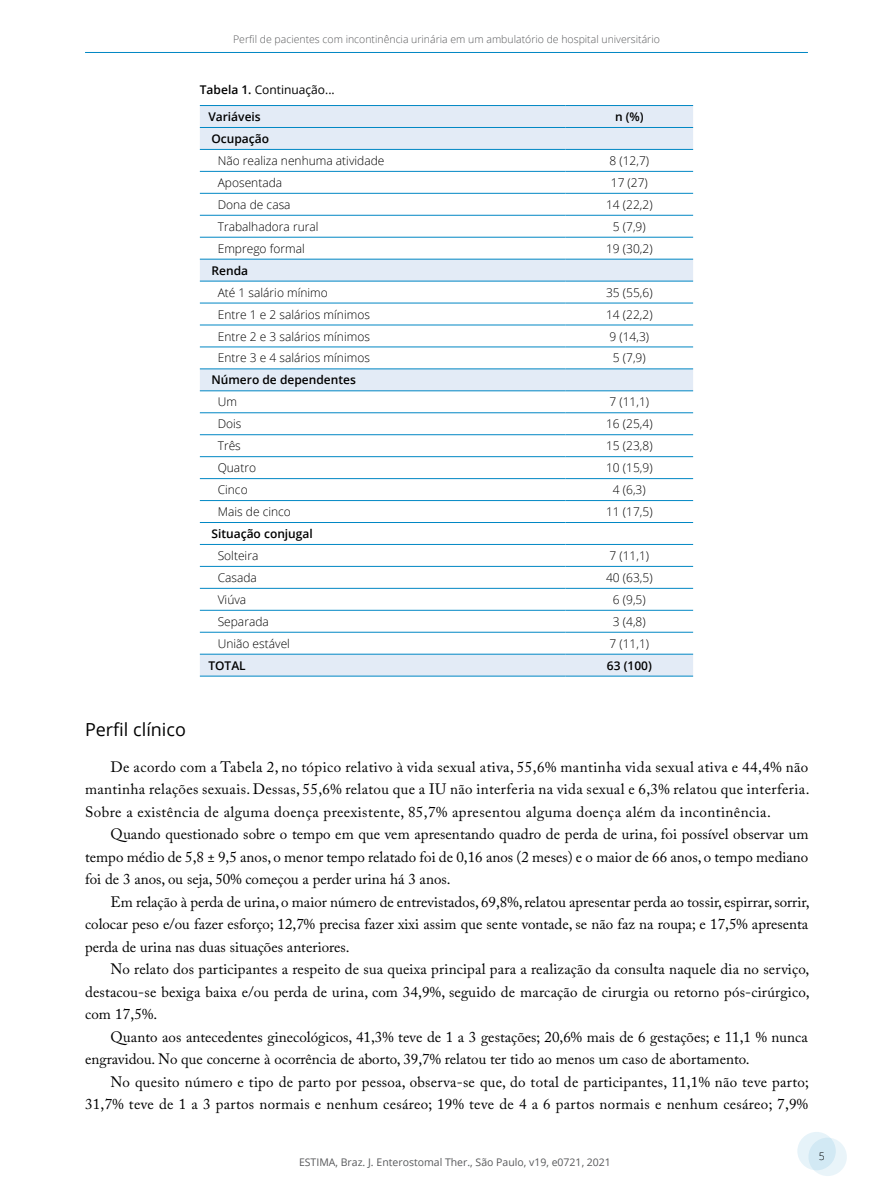
<style>
.page{position:relative;width:893px;height:1191px;background:#fff}
.page>*{position:absolute;margin:0;border:0;box-sizing:border-box;transform-origin:0 0}
.t1{font:18px "Open Sans";color:#000}
.t2{font:15px/22.5px "Adobe Caslon Pro";letter-spacing:.005em;color:#000;text-align:justify}
.t3{font:300 12px "Open Sans";color:#000}
.t4{font:600 12px "Open Sans";color:#000}
.t5{font:12px "Open Sans";color:#000}
.t6{font:300 10.5px "Open Sans";color:#58595b}
.t7{font:10.5px "Open Sans";color:#58595b}
.t8{font:300 10.5px "Open Sans";color:#000}
.s1{font-weight:600}
</style>
<div class="page">
<div style="left:797px;top:1131px;width:39px;height:39px;background:#e6f3f9;border-radius:50%"></div>
<svg style="left:808px;top:1137px;width:39px;height:39px"></svg>
<hr style="left:85px;top:52px;width:723px;height:1px;background:#0087c4">
<svg style="left:200px;top:106px;width:493px;height:570px"></svg>
<hr style="left:200px;top:105px;width:366px;height:1px;background:#0087c4">
<hr style="left:566px;top:105px;width:127px;height:1px;background:#0087c4">
<hr style="left:200px;top:127px;width:366px;height:1px;background:#0087c4">
<hr style="left:566px;top:127px;width:127px;height:1px;background:#0087c4">
<hr style="left:200px;top:149px;width:366px;height:1px;background:#0087c4">
<hr style="left:566px;top:149px;width:127px;height:1px;background:#0087c4">
<hr style="left:200px;top:171px;width:366px;height:1px;background:#0087c4">
<hr style="left:566px;top:171px;width:127px;height:1px;background:#0087c4">
<hr style="left:200px;top:193px;width:366px;height:1px;background:#0087c4">
<hr style="left:566px;top:193px;width:127px;height:1px;background:#0087c4">
<hr style="left:200px;top:215px;width:366px;height:1px;background:#0087c4">
<hr style="left:566px;top:215px;width:127px;height:1px;background:#0087c4">
<hr style="left:200px;top:237px;width:366px;height:1px;background:#0087c4">
<hr style="left:566px;top:237px;width:127px;height:1px;background:#0087c4">
<hr style="left:200px;top:259px;width:366px;height:1px;background:#0087c4">
<hr style="left:566px;top:259px;width:127px;height:1px;background:#0087c4">
<hr style="left:200px;top:281px;width:366px;height:1px;background:#0087c4">
<hr style="left:566px;top:281px;width:127px;height:1px;background:#0087c4">
<hr style="left:200px;top:303px;width:366px;height:1px;background:#0087c4">
<hr style="left:566px;top:303px;width:127px;height:1px;background:#0087c4">
<hr style="left:200px;top:325px;width:366px;height:1px;background:#0087c4">
<hr style="left:566px;top:325px;width:127px;height:1px;background:#0087c4">
<hr style="left:200px;top:346px;width:366px;height:1px;background:#0087c4">
<hr style="left:566px;top:346px;width:127px;height:1px;background:#0087c4">
<hr style="left:200px;top:368px;width:366px;height:1px;background:#0087c4">
<hr style="left:566px;top:368px;width:127px;height:1px;background:#0087c4">
<hr style="left:200px;top:390px;width:366px;height:1px;background:#0087c4">
<hr style="left:566px;top:390px;width:127px;height:1px;background:#0087c4">
<hr style="left:200px;top:412px;width:366px;height:1px;background:#0087c4">
<hr style="left:566px;top:412px;width:127px;height:1px;background:#0087c4">
<hr style="left:200px;top:434px;width:366px;height:1px;background:#0087c4">
<hr style="left:566px;top:434px;width:127px;height:1px;background:#0087c4">
<hr style="left:200px;top:456px;width:366px;height:1px;background:#0087c4">
<hr style="left:566px;top:456px;width:127px;height:1px;background:#0087c4">
<hr style="left:200px;top:478px;width:366px;height:1px;background:#0087c4">
<hr style="left:566px;top:478px;width:127px;height:1px;background:#0087c4">
<hr style="left:200px;top:500px;width:366px;height:1px;background:#0087c4">
<hr style="left:566px;top:500px;width:127px;height:1px;background:#0087c4">
<hr style="left:200px;top:522px;width:366px;height:1px;background:#0087c4">
<hr style="left:566px;top:522px;width:127px;height:1px;background:#0087c4">
<hr style="left:200px;top:544px;width:366px;height:1px;background:#0087c4">
<hr style="left:566px;top:544px;width:127px;height:1px;background:#0087c4">
<hr style="left:200px;top:566px;width:366px;height:1px;background:#0087c4">
<hr style="left:566px;top:566px;width:127px;height:1px;background:#0087c4">
<hr style="left:200px;top:588px;width:366px;height:1px;background:#0087c4">
<hr style="left:566px;top:588px;width:127px;height:1px;background:#0087c4">
<hr style="left:200px;top:610px;width:366px;height:1px;background:#0087c4">
<hr style="left:566px;top:610px;width:127px;height:1px;background:#0087c4">
<hr style="left:200px;top:632px;width:366px;height:1px;background:#0087c4">
<hr style="left:566px;top:632px;width:127px;height:1px;background:#0087c4">
<hr style="left:200px;top:654px;width:366px;height:1px;background:#0087c4">
<hr style="left:566px;top:654px;width:127px;height:1px;background:#0087c4">
<hr style="left:200px;top:676px;width:366px;height:1px;background:#0087c4">
<hr style="left:566px;top:676px;width:127px;height:1px;background:#0087c4">
<p class="t6" style="left:233px;top:32px;width:428px">Perfil de pacientes com incontinência urinária em um ambulatório de hospital universitário</p>
<p class="t5" style="left:200px;top:82px;width:136px"><span class="s1">Tabela 1.</span> Continuação...</p>
<p class="t4" style="left:208px;top:108px;width:54px">Variáveis</p>
<p class="t4" style="left:615px;top:108px;width:30px">n (%)</p>
<p class="t4" style="left:211px;top:130px;width:59px">Ocupação</p>
<p class="t3" style="left:218px;top:152px;width:168px">Não realiza nenhuma atividade</p>
<p class="t3" style="left:609px;top:152px;width:41px">8 (12,7)</p>
<p class="t3" style="left:218px;top:174px;width:66px">Aposentada</p>
<p class="t3" style="left:611px;top:174px;width:39px">17 (27)</p>
<p class="t3" style="left:218px;top:196px;width:74px">Dona de casa</p>
<p class="t3" style="left:606px;top:196px;width:48px">14 (22,2)</p>
<p class="t3" style="left:218px;top:218px;width:102px">Trabalhadora rural</p>
<p class="t3" style="left:613px;top:218px;width:34px">5 (7,9)</p>
<p class="t3" style="left:218px;top:240px;width:89px">Emprego formal</p>
<p class="t3" style="left:606px;top:240px;width:48px">19 (30,2)</p>
<p class="t4" style="left:211px;top:262px;width:38px">Renda</p>
<p class="t3" style="left:218px;top:284px;width:112px">Até 1 salário mínimo</p>
<p class="t3" style="left:606px;top:284px;width:48px">35 (55,6)</p>
<p class="t3" style="left:218px;top:306px;width:154px">Entre 1 e 2 salários mínimos</p>
<p class="t3" style="left:606px;top:306px;width:48px">14 (22,2)</p>
<p class="t3" style="left:218px;top:328px;width:154px">Entre 2 e 3 salários mínimos</p>
<p class="t3" style="left:609px;top:328px;width:41px">9 (14,3)</p>
<p class="t3" style="left:218px;top:350px;width:154px">Entre 3 e 4 salários mínimos</p>
<p class="t3" style="left:613px;top:350px;width:34px">5 (7,9)</p>
<p class="t4" style="left:211px;top:372px;width:146px">Número de dependentes</p>
<p class="t3" style="left:218px;top:394px;width:21px">Um</p>
<p class="t3" style="left:609px;top:394px;width:41px">7 (11,1)</p>
<p class="t3" style="left:218px;top:416px;width:25px">Dois</p>
<p class="t3" style="left:606px;top:416px;width:48px">16 (25,4)</p>
<p class="t3" style="left:218px;top:438px;width:25px">Três</p>
<p class="t3" style="left:606px;top:438px;width:48px">15 (23,8)</p>
<p class="t3" style="left:218px;top:459px;width:40px">Quatro</p>
<p class="t3" style="left:606px;top:459px;width:48px">10 (15,9)</p>
<p class="t3" style="left:218px;top:481px;width:31px">Cinco</p>
<p class="t3" style="left:613px;top:481px;width:34px">4 (6,3)</p>
<p class="t3" style="left:218px;top:503px;width:75px">Mais de cinco</p>
<p class="t3" style="left:606px;top:503px;width:48px">11 (17,5)</p>
<p class="t4" style="left:211px;top:525px;width:103px">Situação conjugal</p>
<p class="t3" style="left:218px;top:547px;width:42px">Solteira</p>
<p class="t3" style="left:609px;top:547px;width:41px">7 (11,1)</p>
<p class="t3" style="left:218px;top:569px;width:41px">Casada</p>
<p class="t3" style="left:606px;top:569px;width:48px">40 (63,5)</p>
<p class="t3" style="left:218px;top:591px;width:30px">Viúva</p>
<p class="t3" style="left:613px;top:591px;width:34px">6 (9,5)</p>
<p class="t3" style="left:218px;top:613px;width:53px">Separada</p>
<p class="t3" style="left:613px;top:613px;width:34px">3 (4,8)</p>
<p class="t3" style="left:218px;top:635px;width:74px">União estável</p>
<p class="t3" style="left:609px;top:635px;width:41px">7 (11,1)</p>
<p class="t4" style="left:208px;top:657px;width:39px">TOTAL</p>
<p class="t4" style="left:607px;top:657px;width:46px">63 (100)</p>
<p class="t1" style="left:85px;top:717px;width:102px">Perfil clínico</p>
<p class="t2" style="left:85px;top:755px;width:726px;text-indent:26px">De acordo com a Tabela 2, no tópico relativo à vida sexual ativa, 55,6% mantinha vida sexual ativa e 44,4% não mantinha relações sexuais. Dessas, 55,6% relatou que a IU não interferia na vida sexual e 6,3% relatou que interferia.<br>Sobre a existência de alguma doença preexistente, 85,7% apresentou alguma doença além da incontinência.</p>
<p class="t2" style="left:85px;top:822px;width:725px;text-indent:26px">Quando questionado sobre o tempo em que vem apresentando quadro de perda de urina, foi possível observar um tempo médio de 5,8 ± 9,5 anos, o menor tempo relatado foi de 0,16 anos (2 meses) e o maior de 66 anos, o tempo mediano foi de 3 anos, ou seja, 50% começou a perder urina há 3 anos.</p>
<p class="t2" style="left:85px;top:890px;width:726px;text-indent:26px">Em relação à perda de urina, o maior número de entrevistados, 69,8%, relatou apresentar perda ao tossir, espirrar, sorrir, colocar peso e/ou fazer esforço; 12,7% precisa fazer xixi assim que sente vontade, se não faz na roupa; e 17,5% apresenta perda de urina nas duas situações anteriores.</p>
<p class="t2" style="left:85px;top:957px;width:726px;text-indent:26px">No relato dos participantes a respeito de sua queixa principal para a realização da consulta naquele dia no serviço, destacou-se bexiga baixa e/ou perda de urina, com 34,9%, seguido de marcação de cirurgia ou retorno pós-cirúrgico, com 17,5%.</p>
<p class="t2" style="left:85px;top:1025px;width:724px;text-indent:26px">Quanto aos antecedentes ginecológicos, 41,3% teve de 1 a 3 gestações; 20,6% mais de 6 gestações; e 11,1 % nunca engravidou. No que concerne à ocorrência de aborto, 39,7% relatou ter tido ao menos um caso de abortamento.</p>
<p class="t2" style="left:85px;top:1070px;width:725px;text-align:right">No quesito número e tipo de parto por pessoa, observa-se que, do total de participantes, 11,1% não teve parto;<br>31,7% teve de 1 a 3 partos normais e nenhum cesáreo; 19% teve de 4 a 6 partos normais e nenhum cesáreo; 7,9%</p>
<p class="t7" style="left:299px;top:1154px;width:313px">ESTIMA, Braz. J. Enterostomal Ther., São Paulo, v19, e0721, 2021</p>
<p class="t8" style="left:819px;top:1148px;width:7px">5</p>
</div>
